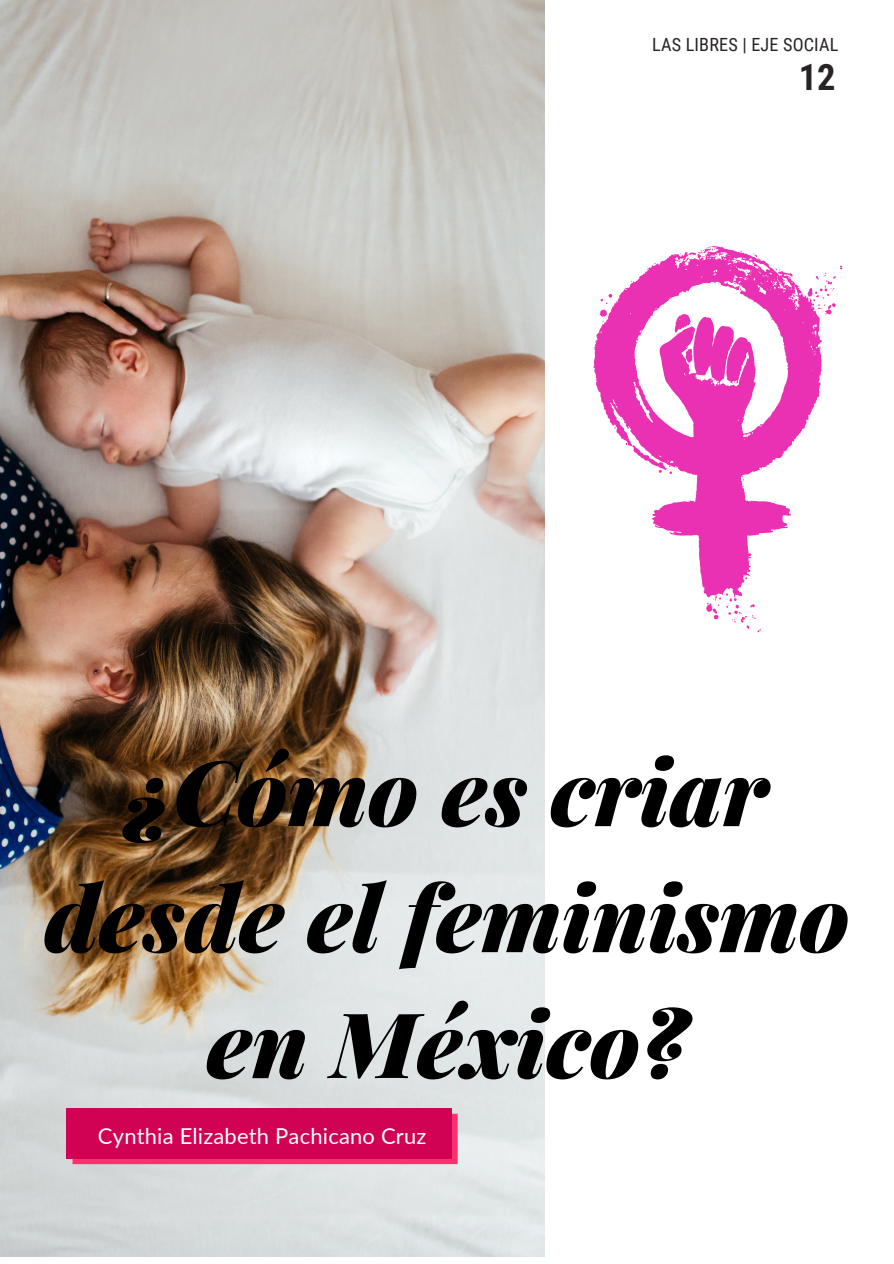
<style>
.page{position:relative;width:894px;height:1264px;background:#fff}
.page>*{position:absolute;margin:0;border:0;box-sizing:border-box;transform-origin:0 0}
.t1{font:italic 900 90.6px/126px "Playfair Display";color:#000;text-align:center}
.t2{font:700 36.3px "Roboto Condensed";color:#282325}
.t3{font:21.9px "Lato";letter-spacing:.01em;color:#fffffe}
.t4{font:18.15px "Roboto Condensed";letter-spacing:.01em;color:#282325}
</style>
<div class="page">
<img style="left:0;top:0;width:544px;height:1256px">
<svg style="left:593px;top:246px;width:228px;height:328px"></svg>
<svg style="left:643px;top:454px;width:32px;height:20px"></svg>
<svg style="left:595px;top:288px;width:23px;height:53px"></svg>
<svg style="left:701px;top:542px;width:59px;height:90px"></svg>
<svg style="left:773px;top:266px;width:69px;height:59px"></svg>
<svg style="left:73px;top:1113px;width:384px;height:51px;background:#f2296a"></svg>
<div style="left:67px;top:1107px;width:384px;height:51px;background:#d10254"></div>
<p class="t4" style="left:652px;top:35px;width:187px">LAS LIBRES | EJE SOCIAL</p>
<p class="t2" style="left:798px;top:56px;width:38px">12</p>
<p class="t1" style="left:45px;top:725px;width:806px">¿Cómo es criar desde el feminismo en México?</p>
<p class="t3" style="left:98px;top:1122px;width:330px">Cynthia Elizabeth Pachicano Cruz</p>
</div>
